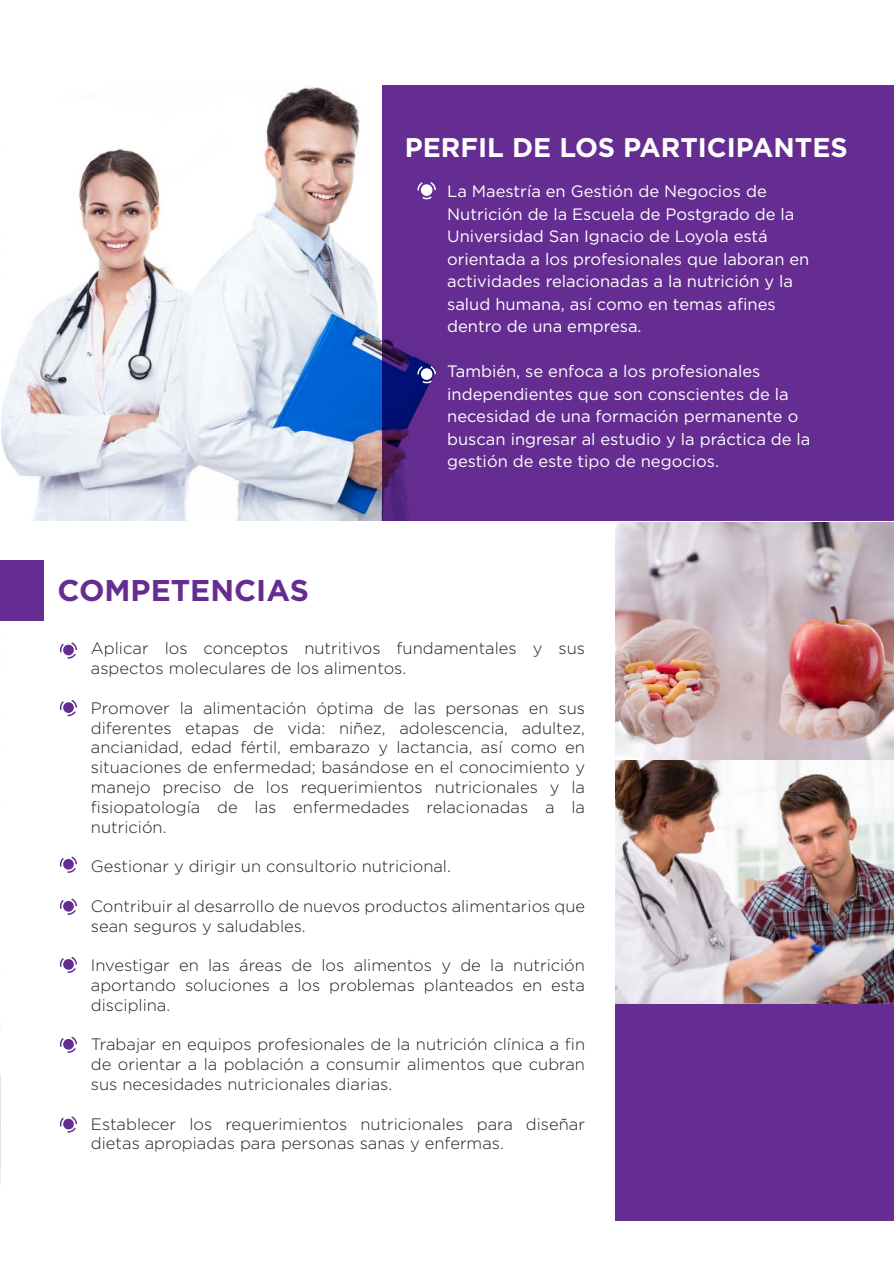
<style>
.page{position:relative;width:894px;height:1263px;background:#fff}
.page>*{position:absolute;margin:0;border:0;box-sizing:border-box;transform-origin:0 0}
.t1{font:700 30px "Gotham";color:#652d91}
.t2{font:700 27px "Gotham";color:#fff}
.t3{font:300 16.5px/19.8px "Gotham";color:#231f20}
.t4{font:16.5px/22.5px "Gotham";color:#fff}
</style>
<div class="page">
<img style="left:1px;top:87px;width:381px;height:434px">
<div style="left:382px;top:85px;width:511px;height:436px;background:#652d91"></div>
<img style="left:0;top:620px;width:1px;height:565px">
<img style="left:615px;top:522px;width:278px;height:239px">
<img style="left:615px;top:761px;width:278px;height:242px">
<div style="left:417px;top:181px;width:19px;height:18px;border:2px dashed #fff;border-radius:50%"></div>
<div style="left:421px;top:184px;width:11px;height:12px;background:#fff;border-radius:50%"></div>
<div style="left:417px;top:365px;width:19px;height:18px;border:2px dashed #fff;border-radius:50%"></div>
<div style="left:421px;top:368px;width:11px;height:12px;background:#fff;border-radius:50%"></div>
<div style="left:0;top:560px;width:43px;height:60px;background:#652d91"></div>
<div style="left:60px;top:641px;width:17px;height:18px;border:2px dashed #652d91;border-radius:50%"></div>
<div style="left:63px;top:645px;width:11px;height:10px;background:#652d91;border-radius:50%"></div>
<div style="left:60px;top:956px;width:17px;height:17px;border:2px dashed #652d91;border-radius:50%"></div>
<div style="left:63px;top:959px;width:11px;height:11px;background:#652d91;border-radius:50%"></div>
<div style="left:60px;top:898px;width:17px;height:17px;border:2px dashed #652d91;border-radius:50%"></div>
<div style="left:63px;top:901px;width:11px;height:11px;background:#652d91;border-radius:50%"></div>
<div style="left:60px;top:856px;width:17px;height:17px;border:2px dashed #652d91;border-radius:50%"></div>
<div style="left:63px;top:859px;width:11px;height:11px;background:#652d91;border-radius:50%"></div>
<div style="left:60px;top:699px;width:17px;height:17px;border:2px dashed #652d91;border-radius:50%"></div>
<div style="left:63px;top:702px;width:11px;height:11px;background:#652d91;border-radius:50%"></div>
<div style="left:60px;top:1115px;width:17px;height:18px;border:2px dashed #652d91;border-radius:50%"></div>
<div style="left:63px;top:1119px;width:11px;height:10px;background:#652d91;border-radius:50%"></div>
<div style="left:60px;top:1036px;width:17px;height:17px;border:2px dashed #652d91;border-radius:50%"></div>
<div style="left:63px;top:1039px;width:11px;height:11px;background:#652d91;border-radius:50%"></div>
<div style="left:615px;top:1004px;width:278px;height:216px;background:#652d91"></div>
<h2 class="t2" style="left:404px;top:130px;width:444px">PERFIL DE LOS PARTICIPANTES</h2>
<h1 class="t1" style="left:57px;top:571px;width:253px">COMPETENCIAS</h1>
<p class="t4" style="left:447px;top:180px;width:363px">La Maestría en Gestión de Negocios de Nutrición de la Escuela de Postgrado de la Universidad San Ignacio de Loyola está orientada a los profesionales que laboran en actividades relacionadas a la nutrición y la salud humana, así como en temas afines dentro de una empresa.</p>
<p class="t4" style="left:447px;top:360px;width:365px">También, se enfoca a los profesionales independientes que son conscientes de la necesidad de una formación permanente o buscan ingresar al estudio y la práctica de la gestión de este tipo de negocios.</p>
<p class="t3" style="left:91px;top:638px;width:495px">Aplicar los conceptos nutritivos fundamentales y sus aspectos moleculares de los alimentos.</p>
<p class="t3" style="left:91px;top:697px;width:495px;text-align:justify">Promover la alimentación óptima de las personas en sus diferentes etapas de vida: niñez, adolescencia, adultez, ancianidad, edad fértil, embarazo y lactancia, así como en situaciones de enfermedad; basándose en el conocimiento y manejo preciso de los requerimientos nutricionales y la fisiopatología de las enfermedades relacionadas a la nutrición.</p>
<p class="t3" style="left:91px;top:856px;width:361px">Gestionar y dirigir un consultorio nutricional.</p>
<p class="t3" style="left:91px;top:895px;width:495px">Contribuir al desarrollo de nuevos productos alimentarios que sean seguros y saludables.</p>
<p class="t3" style="left:91px;top:955px;width:495px;text-align:justify">Investigar en las áreas de los alimentos y de la nutrición aportando soluciones a los problemas planteados en esta disciplina.</p>
<p class="t3" style="left:91px;top:1034px;width:495px;text-align:justify">Trabajar en equipos profesionales de la nutrición clínica a fin de orientar a la población a consumir alimentos que cubran sus necesidades nutricionales diarias.</p>
<p class="t3" style="left:91px;top:1113px;width:495px">Establecer los requerimientos nutricionales para diseñar dietas apropiadas para personas sanas y enfermas.</p>
</div>
